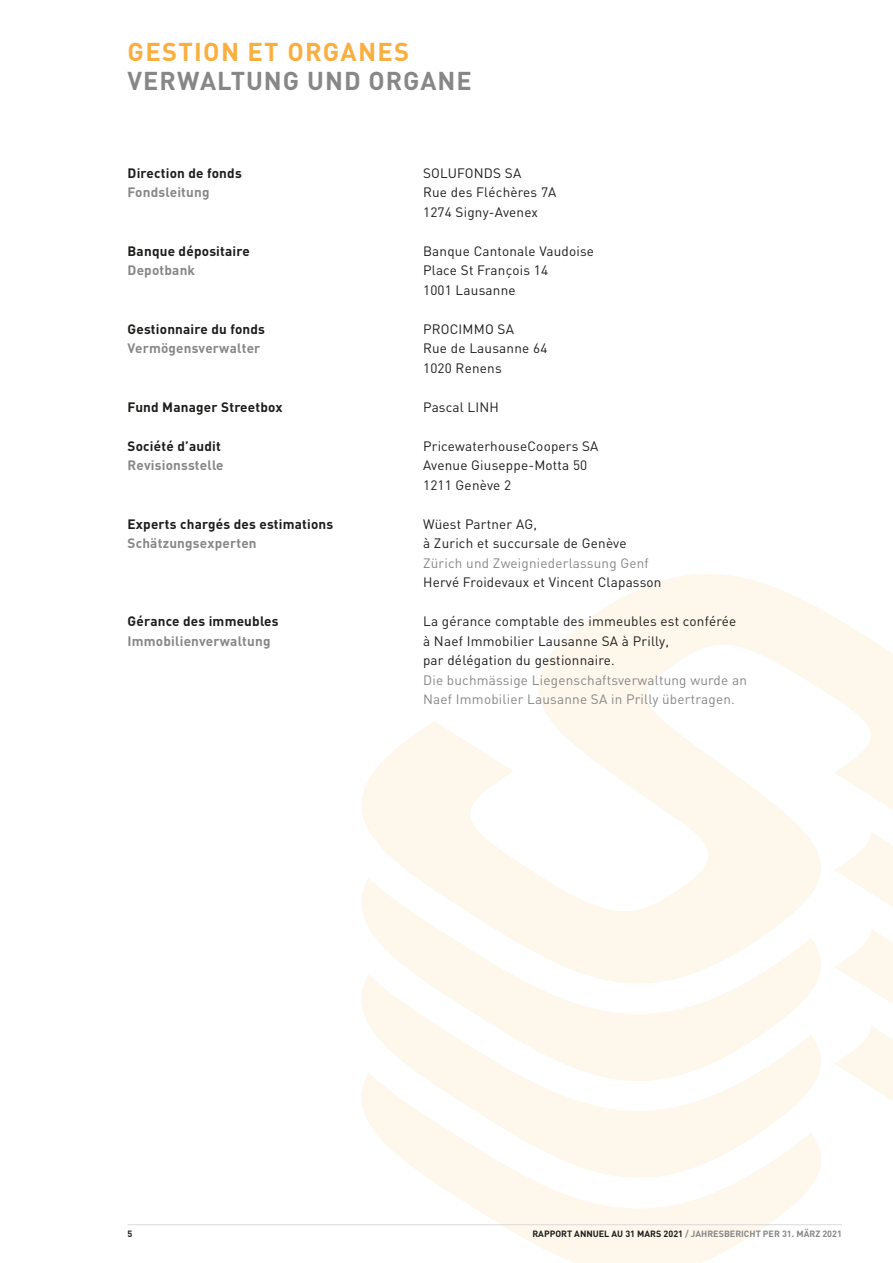
<style>
.page{position:relative;width:893px;height:1263px;background:#fff}
.page>*{position:absolute;margin:0;border:0;box-sizing:border-box;transform-origin:0 0}
.t1{font:700 25.5px "DIN";letter-spacing:.04em;color:#878787}
.t2{font:700 25.5px "DIN";letter-spacing:.05em;color:#f9af40}
.t3{font:13.5px/19.5px "DIN";letter-spacing:.015em;color:#1d1d1b}
.t4{font:700 13.5px "DIN";letter-spacing:.015em;color:#1d1d1b}
.t5{font:13.5px/19.5px "DIN";letter-spacing:.015em;color:#878787}
.t6{font:700 13.5px "DIN";letter-spacing:.015em;color:#878787}
.t7{font:700 9px "DIN";color:#878787}
.t8{font:700 9px "DIN";color:#1d1d1b}
.s1{color:#1d1d1b}
</style>
<div class="page">
<svg style="left:362px;top:574px;width:531px;height:689px;fill:#fef9f3"></svg>
<hr style="left:128px;top:1224px;width:714px;height:1px;background:#dadada">
<h1 class="t2" style="left:128px;top:35px;width:283px">GESTION ET ORGANES</h1>
<h1 class="t1" style="left:128px;top:64px;width:346px">VERWALTUNG UND ORGANE</h1>
<p class="t4" style="left:128px;top:164px;width:116px">Direction de fonds</p>
<p class="t3" style="left:423px;top:163px;width:100px">SOLUFONDS SA</p>
<p class="t6" style="left:128px;top:183px;width:84px">Fondsleitung</p>
<p class="t3" style="left:423px;top:182px;width:135px">Rue des Fléchères 7A<br>1274 Signy-Avenex</p>
<p class="t4" style="left:128px;top:242px;width:124px">Banque dépositaire</p>
<p class="t3" style="left:423px;top:241px;width:173px">Banque Cantonale Vaudoise</p>
<p class="t6" style="left:128px;top:261px;width:69px">Depotbank</p>
<p class="t3" style="left:423px;top:260px;width:127px">Place St François 14<br>1001 Lausanne</p>
<p class="t4" style="left:128px;top:320px;width:139px">Gestionnaire du fonds</p>
<p class="t3" style="left:423px;top:319px;width:92px">PROCIMMO SA</p>
<p class="t6" style="left:128px;top:339px;width:134px">Vermögensverwalter</p>
<p class="t3" style="left:423px;top:338px;width:126px">Rue de Lausanne 64<br>1020 Renens</p>
<p class="t4" style="left:128px;top:398px;width:156px">Fund Manager Streetbox</p>
<p class="t3" style="left:423px;top:397px;width:77px">Pascal LINH</p>
<p class="t4" style="left:128px;top:437px;width:95px">Société d’audit</p>
<p class="t3" style="left:423px;top:436px;width:177px">PricewaterhouseCoopers SA</p>
<p class="t6" style="left:128px;top:456px;width:98px">Revisionsstelle</p>
<p class="t3" style="left:423px;top:455px;width:166px">Avenue Giuseppe-Motta 50<br>1211 Genève 2</p>
<p class="t4" style="left:128px;top:515px;width:207px">Experts chargés des estimations</p>
<p class="t3" style="left:423px;top:514px;width:115px">Wüest Partner AG,</p>
<p class="t6" style="left:128px;top:534px;width:131px">Schätzungsexperten</p>
<p class="t3" style="left:423px;top:533px;width:205px">à Zurich et succursale de Genève</p>
<p class="t5" style="left:423px;top:553px;width:227px">Zürich und Zweigniederlassung Genf</p>
<p class="t3" style="left:423px;top:572px;width:240px">Hervé Froidevaux et Vincent Clapasson</p>
<p class="t4" style="left:128px;top:612px;width:153px">Gérance des immeubles</p>
<p class="t3" style="left:423px;top:611px;width:315px">La gérance comptable des immeubles est conférée</p>
<p class="t6" style="left:128px;top:632px;width:145px">Immobilienverwaltung</p>
<p class="t3" style="left:423px;top:631px;width:247px">à Naef Immobilier Lausanne SA à Prilly, par délégation du gestionnaire.</p>
<p class="t5" style="left:423px;top:670px;width:325px">Die buchmässige Liegenschaftsverwaltung wurde an<br>Naef Immobilier Lausanne SA in Prilly übertragen.</p>
<p class="t8" style="left:128px;top:1228px;width:6px">5</p>
<p class="t7" style="left:532px;top:1228px;width:311px"><span class="s1">RAPPORT ANNUEL AU 31 MARS 2021</span> / JAHRESBERICHT PER 31. MÄRZ 2021</p>
</div>
